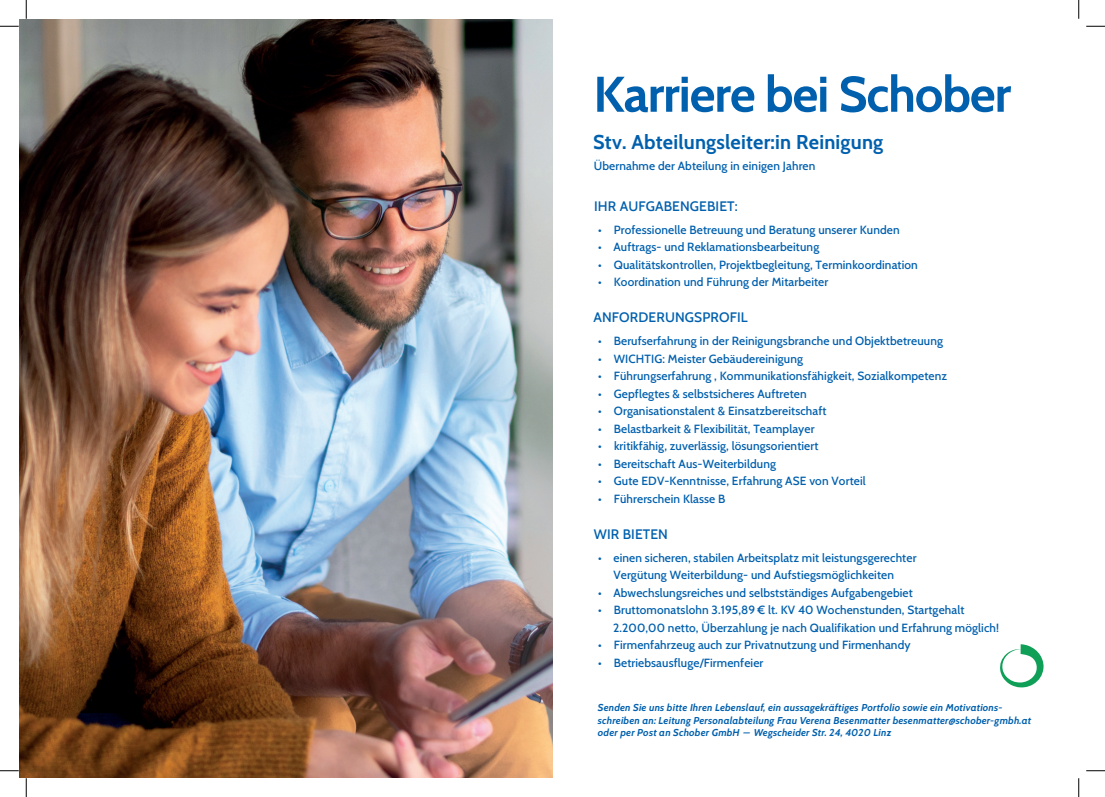
<style>
.page{position:relative;width:1105px;height:797px;background:#fff}
.page>*{position:absolute;margin:0;border:0;box-sizing:border-box;transform-origin:0 0}
.t1{font:50px "Cabin";letter-spacing:-.02em;color:#0160ae}
.t2{font:20px "Cabin";letter-spacing:.01em;color:#0160ae}
.t3{font:13.75px "Cabin";letter-spacing:.01em;color:#0160ae}
.t4{font:11.88px/17.5px "Cabin";letter-spacing:.01em;color:#0160ae}
.t5{font:italic 10px/12.5px "Cabin";letter-spacing:.02em;color:#0160ae}
</style>
<div class="page">
<img style="left:19px;top:19px;width:533px;height:758px">
<svg style="left:1000px;top:644px;width:43px;height:43px"></svg>
<svg style="left:0;top:25px;width:19px;height:2px"></svg>
<svg style="left:1086px;top:25px;width:19px;height:2px"></svg>
<svg style="left:0;top:770px;width:19px;height:1px"></svg>
<svg style="left:1086px;top:770px;width:19px;height:1px"></svg>
<svg style="left:25px;top:0;width:2px;height:19px"></svg>
<svg style="left:25px;top:778px;width:2px;height:19px"></svg>
<svg style="left:1078px;top:0;width:1px;height:19px"></svg>
<svg style="left:1078px;top:778px;width:1px;height:19px"></svg>
<h1 class="t1" style="left:593px;top:55px;width:419px">Karriere bei Schober</h1>
<h2 class="t2" style="left:593px;top:127px;width:292px">Stv. Abteilungsleiter:in Reinigung</h2>
<p class="t4" style="left:594px;top:157px;width:223px">Übernahme der Abteilung in einigen Jahren</p>
<p class="t3" style="left:594px;top:195px;width:145px">IHR AUFGABENGEBIET:</p>
<p class="t4" style="left:598px;top:220px;width:303px">• Professionelle Betreuung und Beratung unserer Kunden</p>
<p class="t4" style="left:598px;top:238px;width:222px">• Auftrags- und Reklamationsbearbeitung</p>
<p class="t4" style="left:598px;top:255px;width:321px">• Qualitätskontrollen, Projektbegleitung, Terminkoordination</p>
<p class="t4" style="left:598px;top:273px;width:231px">• Koordination und Führung der Mitarbeiter</p>
<p class="t3" style="left:593px;top:307px;width:156px">ANFORDERUNGSPROFIL</p>
<p class="t4" style="left:598px;top:331px;width:346px">• Berufserfahrung in der Reinigungsbranche und Objektbetreuung</p>
<p class="t4" style="left:598px;top:349px;width:206px">• WICHTIG: Meister Gebäudereinigung</p>
<p class="t4" style="left:598px;top:366px;width:350px">• Führungserfahrung , Kommunikationsfähigkeit, Sozialkompetenz</p>
<p class="t4" style="left:598px;top:384px;width:210px">• Gepflegtes &amp; selbstsicheres Auftreten</p>
<p class="t4" style="left:598px;top:401px;width:230px">• Organisationstalent &amp; Einsatzbereitschaft</p>
<p class="t4" style="left:598px;top:419px;width:218px">• Belastbarkeit &amp; Flexibilität, Teamplayer</p>
<p class="t4" style="left:598px;top:436px;width:222px">• kritikfähig, zuverlässig, lösungsorientiert</p>
<p class="t4" style="left:598px;top:454px;width:179px">• Bereitschaft Aus-Weiterbildung</p>
<p class="t4" style="left:598px;top:471px;width:269px">• Gute EDV-Kenntnisse, Erfahrung ASE von Vorteil</p>
<p class="t4" style="left:598px;top:489px;width:129px">• Führerschein Klasse B</p>
<p class="t3" style="left:594px;top:523px;width:76px">WIR BIETEN</p>
<p class="t4" style="left:613px;top:548px;width:305px;text-indent:-15px">• einen sicheren, stabilen Arbeitsplatz mit leistungsgerechter<br>Vergütung Weiterbildung- und Aufstiegsmöglichkeiten</p>
<p class="t4" style="left:598px;top:583px;width:316px">• Abwechslungsreiches und selbstständiges Aufgabengebiet</p>
<p class="t4" style="left:613px;top:600px;width:387px;text-indent:-15px">• Bruttomonatslohn 3.195,89 € lt. KV 40 Wochenstunden, Startgehalt<br>2.200,00 netto, Überzahlung je nach Qualifikation und Erfahrung möglich!</p>
<p class="t4" style="left:598px;top:635px;width:314px">• Firmenfahrzeug auch zur Privatnutzung und Firmenhandy</p>
<p class="t4" style="left:598px;top:653px;width:167px">• Betriebsausfluge/Firmenfeier</p>
<p class="t5" style="left:598px;top:700px;width:435px">Senden Sie uns bitte Ihren Lebenslauf, ein aussagekräftiges Portfolio sowie ein Motivations&shy;schreiben an: Leitung Personalabteilung Frau Verena Besenmatter besenmatter@schober-gmbh.at oder per Post an Schober GmbH – Wegscheider Str. 24, 4020 Linz</p>
</div>
